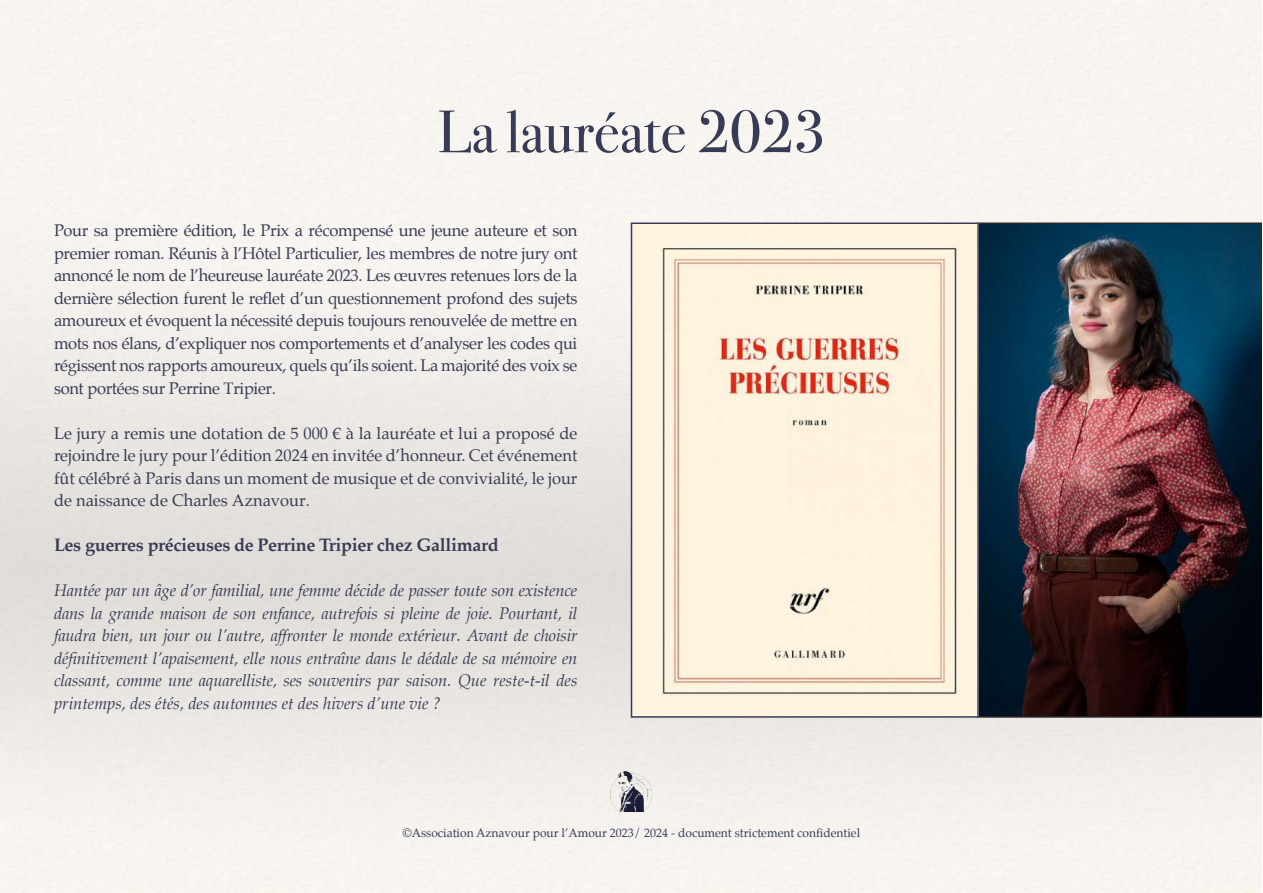
<style>
.page{position:relative;width:1263px;height:893px;background:#fff}
.page>*{position:absolute;margin:0;border:0;box-sizing:border-box;transform-origin:0 0}
.t1{font:60px "Bodoni Svty Two ITCTT";color:#383b55}
.t2{font:700 18px "Palatino";letter-spacing:-.02em;color:#393b55}
.t3{font:16.5px/22.5px "Palatino";letter-spacing:-.01em;color:#393b55;text-align:justify}
.t4{font:italic 16.5px/22.5px "Palatino";color:#393b55;text-align:justify}
.t5{font:12px "Palatino";color:#383b55}
</style>
<div class="page">
<img style="left:634px;top:225px;width:342px;height:490px">
<img style="left:979px;top:222px;width:283px;height:496px">
<div style="left:631px;top:222px;width:348px;height:496px;border:2px solid #393b55"></div>
<img style="left:610px;top:771px;width:41px;height:41px">
<h1 class="t1" style="left:437px;top:96px;width:389px">La lauréate 2023</h1>
<p class="t3" style="left:54px;top:220px;width:525px">Pour sa première édition, le Prix a récompensé une jeune auteure et son premier roman. Réunis à l’Hôtel Particulier, les membres de notre jury ont annoncé le nom de l’heureuse lauréate 2023. Les œuvres retenues lors de la dernière sélection furent le reflet d’un questionnement profond des sujets amoureux et évoquent la nécessité depuis toujours renouvelée de mettre en mots nos élans, d’expliquer nos comportements et d’analyser les codes qui régissent nos rapports amoureux, quels qu’ils soient. La majorité des voix se sont portées sur Perrine Tripier.</p>
<p class="t3" style="left:54px;top:423px;width:525px">Le jury a remis une dotation de 5 000 € à la lauréate et lui a proposé de rejoindre le jury pour l’édition 2024 en invitée d’honneur. Cet événement fût célébré à Paris dans un moment de musique et de convivialité, le jour de naissance de Charles Aznavour.</p>
<p class="t2" style="left:54px;top:536px;width:446px">Les guerres précieuses de Perrine Tripier chez Gallimard</p>
<p class="t4" style="left:54px;top:580px;width:525px">Hantée par un âge d’or familial, une femme décide de passer toute son existence dans la grande maison de son enfance, autrefois si pleine de joie. Pourtant, il faudra bien, un jour ou l’autre, affronter le monde extérieur. Avant de choisir définitivement l’apaisement, elle nous entraîne dans le dédale de sa mémoire en classant, comme une aquarelliste, ses souvenirs par saison. Que reste-t-il des printemps, des étés, des automnes et des hivers d’une vie ?</p>
<p class="t5" style="left:403px;top:827px;width:459px">©Association Aznavour pour l’Amour 2023/ 2024 - document strictement confidentiel</p>
</div>
